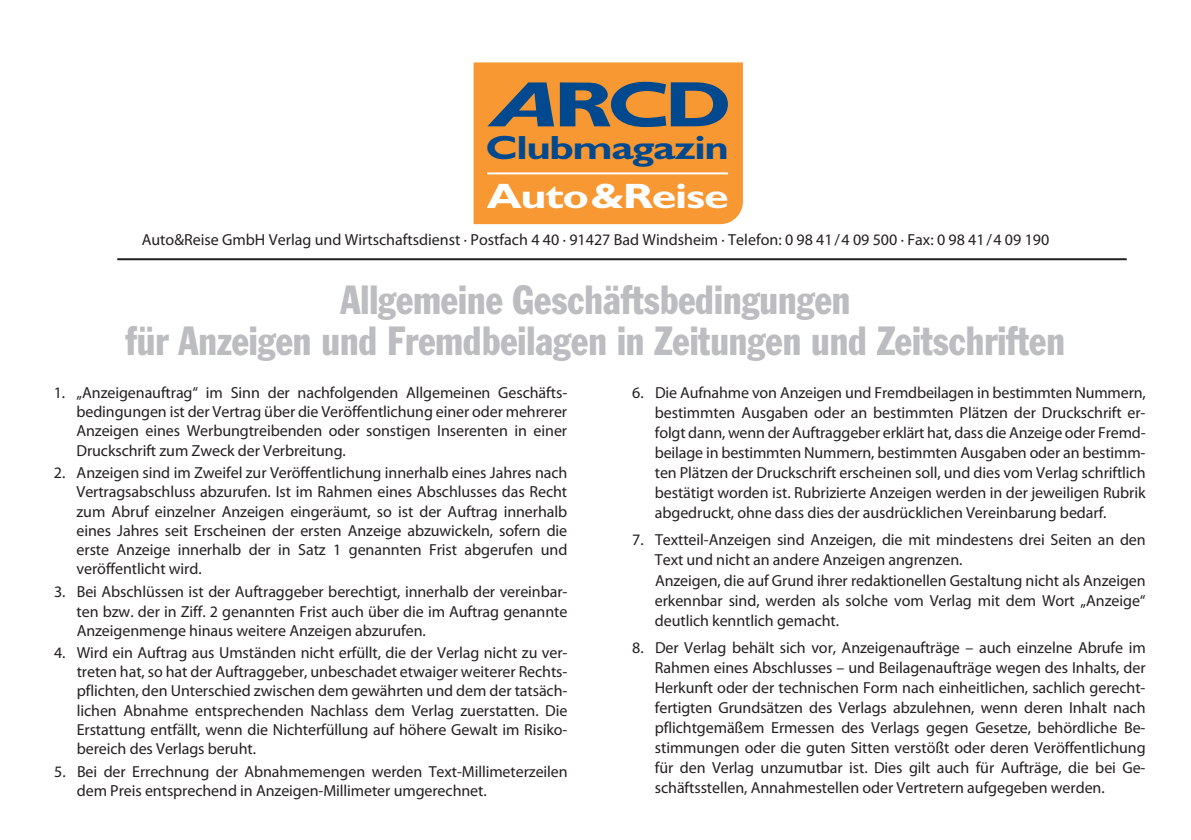
<style>
.page{position:relative;width:1191px;height:840px;background:#fff}
.page>*{position:absolute;margin:0;border:0;box-sizing:border-box;transform-origin:0 0}
.t1{font:condensed 40px/40.2px "Franklin Gothic";color:#bcbdc0;text-align:center;scale:.93 1}
.t2{font:700 35.2px "Gill Sans";letter-spacing:-.03em;color:#fff;scale:1.27 1}
.t3{font:700 33.6px "Gill Sans";letter-spacing:-.035em;color:#01498e;scale:1.25 1}
.t4{font:16px/19.2px "Myriad Pro";letter-spacing:-.005em;color:#231f20;text-align:justify}
</style>
<div class="page">
<hr style="left:117px;top:258px;width:1009px;height:2px;background:#231f20">
<div style="left:473px;top:62px;width:270px;height:162px;background:#f79832"></div>
<hr style="left:487px;top:172px;width:241px;height:2px;background:#fff">
<svg style="left:560px;top:82px;width:168px;height:45px"></svg>
<svg style="left:487px;top:82px;width:67px;height:44px"></svg>
<h3 class="t3" style="left:485px;top:128px;width:196px">Clubmagazin</h3>
<h2 class="t2" style="left:487px;top:175px;width:192px">Auto&amp;Reise</h2>
<p class="t4" style="left:142px;top:231px;width:909px">Auto&amp;Reise GmbH Verlag und Wirtschaftsdienst · Postfach 4 40 · 91427 Bad Windsheim · Telefon: 0 98 41/4 09 500 · Fax: 0 98 41/4 09 190</p>
<h1 class="t1" style="left:126px;top:283px;width:1011px">Allgemeine Geschäftsbedingungen<br>für Anzeigen und Fremdbeilagen in Zeitungen und Zeitschriften</h1>
<p class="t4" style="left:655px;top:383px;width:492px;line-height:20px;text-indent:-23px">6. Die Aufnahme von Anzeigen und Fremdbeilagen in bestimmten Nummern, bestimmten Ausgaben oder an bestimmten Plätzen der Druckschrift er&shy;folgt dann, wenn der Auftraggeber erklärt hat, dass die Anzeige oder Fremd&shy;beilage in bestimmten Nummern, bestimmten Ausgaben oder an bestimm&shy;ten Plätzen der Druckschrift erscheinen soll, und dies vom Verlag schriftlich bestätigt worden ist. Rubrizierte Anzeigen werden in der jeweiligen Rubrik abgedruckt, ohne dass dies der ausdrücklichen Vereinbarung bedarf.</p>
<p class="t4" style="left:655px;top:530px;width:492px;line-height:20.2px;text-align:left;text-indent:-23px">7. Textteil-Anzeigen sind Anzeigen, die mit mindestens drei Seiten an den Text und nicht an andere Anzeigen angrenzen.<br>Anzeigen, die auf Grund ihrer redaktionellen Gestaltung nicht als Anzeigen erkennbar sind, werden als solche vom Verlag mit dem Wort „Anzeige“ deutlich kenntlich gemacht.</p>
<p class="t4" style="left:655px;top:638px;width:492px;line-height:20px;text-indent:-23px">8. Der Verlag behält sich vor, Anzeigenaufträge – auch einzelne Abrufe im Rahmen eines Abschlusses – und Beilagenaufträge wegen des Inhalts, der Herkunft oder der technischen Form nach einheitlichen, sachlich gerecht&shy;fertigten Grundsätzen des Verlags abzulehnen, wenn deren Inhalt nach pflichtgemäßem Ermessen des Verlags gegen Gesetze, behördliche Be&shy;stimmungen oder die guten Sitten verstößt oder deren Veröffentlichung für den Verlag unzumutbar ist. Dies gilt auch für Aufträge, die bei Ge&shy;schäftsstellen, Annahmestellen oder Vertretern aufgegeben werden.</p>
<p class="t4" style="left:76px;top:384px;width:492px;text-indent:-23px">1. „Anzeigenauftrag“ im Sinn der nachfolgenden Allgemeinen Geschäfts&shy;bedingungen ist der Vertrag über die Veröffentlichung einer oder mehrerer Anzeigen eines Werbungtreibenden oder sonstigen Inserenten in einer Druckschrift zum Zweck der Verbreitung.</p>
<p class="t4" style="left:76px;top:464px;width:492px;text-indent:-23px">2. Anzeigen sind im Zweifel zur Veröffentlichung innerhalb eines Jahres nach Vertragsabschluss abzurufen. Ist im Rahmen eines Abschlusses das Recht zum Abruf einzelner Anzeigen eingeräumt, so ist der Auftrag innerhalb eines Jahres seit Erscheinen der ersten Anzeige abzuwickeln, sofern die erste Anzeige innerhalb der in Satz 1 genannten Frist abgerufen und veröffentlicht wird.</p>
<p class="t4" style="left:77px;top:583px;width:492px;text-indent:-23px">3. Bei Abschlüssen ist der Auftraggeber berechtigt, innerhalb der vereinbar&shy;ten bzw. der in Ziff. 2 genannten Frist auch über die im Auftrag genannte Anzeigenmenge hinaus weitere Anzeigen abzurufen.</p>
<p class="t4" style="left:77px;top:644px;width:492px;text-indent:-23px">4. Wird ein Auftrag aus Umständen nicht erfüllt, die der Verlag nicht zu ver&shy;treten hat, so hat der Auftraggeber, unbeschadet etwaiger weiterer Rechts&shy;pflichten, den Unterschied zwischen dem gewährten und dem der tatsäch&shy;lichen Abnahme entsprechenden Nachlass dem Verlag zuerstatten. Die Erstattung entfällt, wenn die Nichterfüllung auf höhere Gewalt im Risiko&shy;bereich des Verlags beruht.</p>
<p class="t4" style="left:77px;top:762px;width:492px;text-indent:-23px">5. Bei der Errechnung der Abnahmemengen werden Text-Millimeterzeilen dem Preis entsprechend in Anzeigen-Millimeter umgerechnet.</p>
</div>
